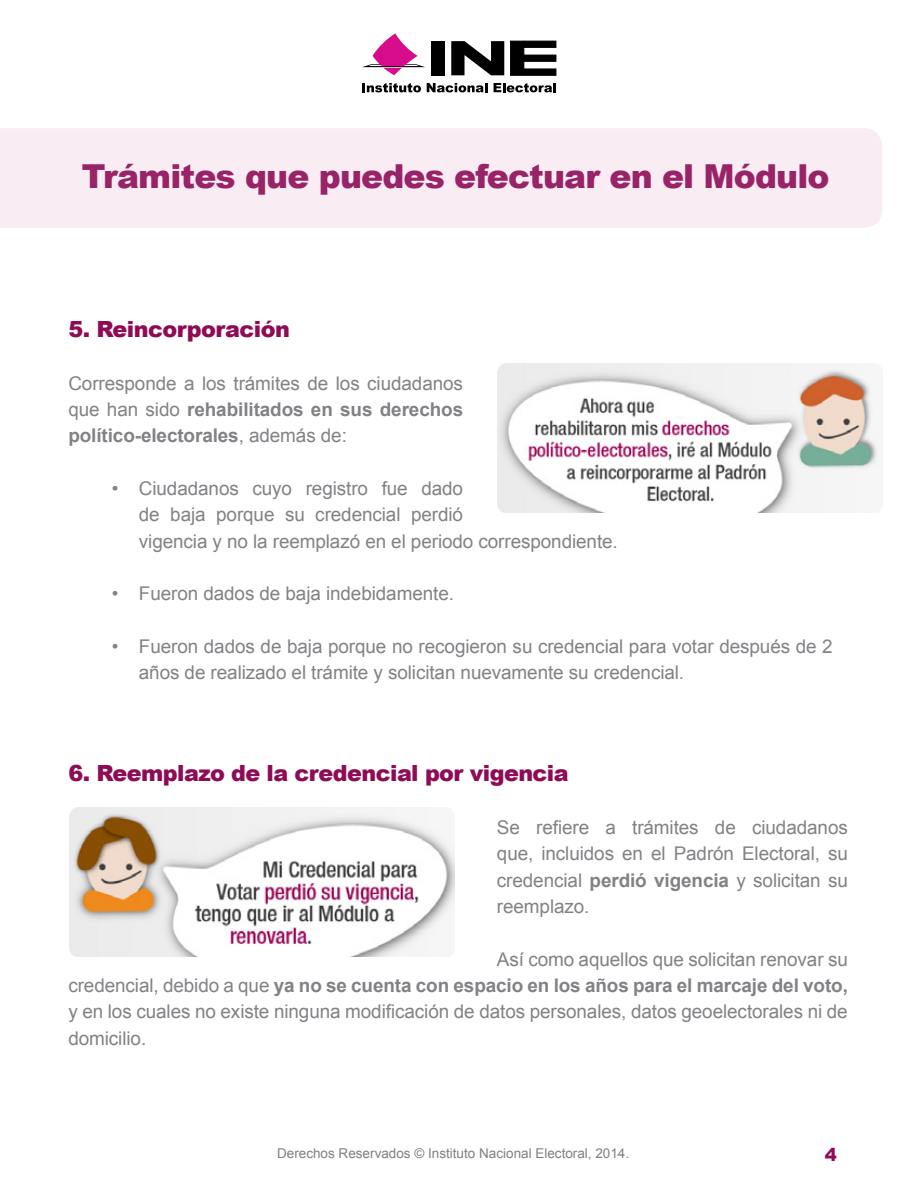
<style>
.page{position:relative;width:918px;height:1188px;background:#fff}
.page>*{position:absolute;margin:0;border:0;box-sizing:border-box;transform-origin:0 0}
.t1{font:900 33px "Arial";letter-spacing:-.025em;color:#992367}
.t2{font:900 22.35px "Arial";letter-spacing:-.025em;color:#8e0b56}
.t3{font:18.9px/26.4px "Arial";letter-spacing:-.005em;color:#808285;text-align:justify}
.t4{font:900 18px "Arial";color:#8e0b56}
.t5{font:13.5px "Arial";color:#808080}
.s1{font-weight:700}
</style>
<div class="page">
<div style="left:0;top:128px;width:882px;height:100px;background:#f9edf3"></div>
<div style="left:432px;top:41px;width:13px;height:34px;background:#000"></div>
<svg style="left:510px;top:40px;width:47px;height:36px"></svg>
<svg style="left:451px;top:41px;width:53px;height:34px"></svg>
<svg style="left:362px;top:33px;width:63px;height:42px"></svg>
<svg style="left:362px;top:83px;width:59px;height:9px"></svg>
<svg style="left:427px;top:83px;width:60px;height:9px"></svg>
<svg style="left:494px;top:83px;width:62px;height:9px"></svg>
<img style="left:497px;top:364px;width:381px;height:148px">
<img style="left:70px;top:808px;width:384px;height:149px">
<h1 class="t1" style="left:82px;top:152px;width:749px">Trámites que puedes efectuar en el Módulo</h1>
<p class="t2" style="left:68px;top:313px;width:223px">5. Reincorporación</p>
<p class="t3" style="left:68px;top:370px;width:396px">Corresponde a los trámites de los ciudadanos que han sido <span class="s1">rehabilitados en sus derechos político-electorales</span>, además de:</p>
<p class="t3" style="left:139px;top:475px;width:480px;text-align:left;text-indent:-27px">• Ciudadanos cuyo registro fue dado<br>de baja porque su credencial perdió<br>vigencia y no la reemplazó en el periodo correspondiente.</p>
<p class="t3" style="left:112px;top:581px;width:344px">• Fueron dados de baja indebidamente.</p>
<p class="t3" style="left:139px;top:633px;width:695px;text-indent:-27px">• Fueron dados de baja porque no recogieron su credencial para votar después de 2 años de realizado el trámite y solicitan nuevamente su credencial.</p>
<p class="t2" style="left:68px;top:757px;width:502px">6. Reemplazo de la credencial por vigencia</p>
<p class="t3" style="left:497px;top:814px;width:353px">Se refiere a trámites de ciudadanos que, incluidos en el Padrón Electoral, su credencial <span class="s1">perdió vigencia</span> y solicitan su reemplazo.</p>
<p class="t3" style="left:68px;top:946px;width:781px;text-indent:429px">Así como aquellos que solicitan renovar su credencial, debido a que <span class="s1">ya no se cuenta con espacio en los años para el marcaje del voto, </span>y en los cuales no existe ninguna modificación de datos personales, datos geoelectorales ni de domicilio.</p>
<p class="t5" style="left:277px;top:1144px;width:354px">Derechos Reservados © Instituto Nacional Electoral, 2014.</p>
<p class="t4" style="left:825px;top:1141px;width:14px">4</p>
</div>
